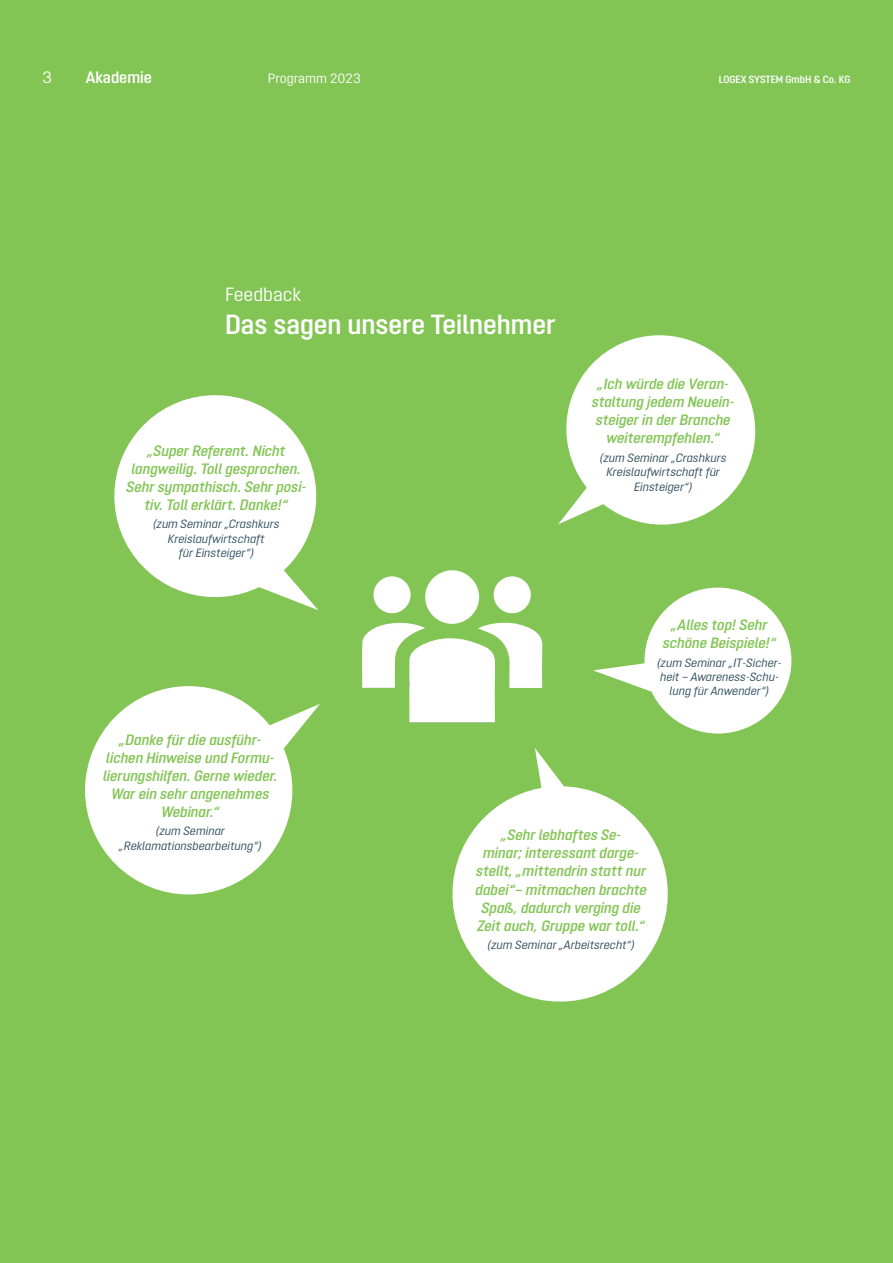
<style>
.page{position:relative;width:893px;height:1263px;background:#83c555}
.page>*{position:absolute;margin:0;border:0;box-sizing:border-box;transform-origin:0 0}
.t1{font:600 27.6px "Opinion Pro";color:#fff}
.t2{font:19.2px "Opinion Pro";color:#fff}
.t3{font:600 16.5px "Opinion Pro";color:#fff}
.t4{font:16.5px "Opinion Pro";color:#fff}
.t5{font:italic 600 15px/18px "Opinion Pro";color:#83c555;text-align:center}
.t6{font:13.5px "Opinion Pro";color:#fff}
.t7{font:italic 12px/14.4px "Opinion Pro";color:#294a59;text-align:center}
.t8{font:600 10.5px "Opinion Pro";color:#fff}
</style>
<div class="page">
<svg style="left:362px;top:570px;width:180px;height:152px"></svg>
<div style="left:494px;top:576px;width:37px;height:37px;background:#fff;border-radius:50%"></div>
<div style="left:373px;top:576px;width:38px;height:37px;background:#fff;border-radius:50%"></div>
<svg style="left:593px;top:663px;width:82px;height:57px"></svg>
<div style="left:644px;top:588px;width:147px;height:145px;background:#fff;border-radius:50%"></div>
<svg style="left:558px;top:335px;width:198px;height:190px;fill:#fff"></svg>
<svg style="left:306px;top:704px;width:14px;height:17px"></svg>
<svg style="left:85px;top:686px;width:221px;height:209px;fill:#fff"></svg>
<svg style="left:114px;top:395px;width:203px;height:214px;fill:#fff"></svg>
<svg style="left:535px;top:748px;width:19px;height:25px"></svg>
<svg style="left:452px;top:773px;width:216px;height:229px;fill:#fff"></svg>
<p class="t4" style="left:43px;top:68px;width:11px">3</p>
<p class="t3" style="left:86px;top:68px;width:68px">Akademie</p>
<p class="t6" style="left:268px;top:71px;width:94px">Programm 2023</p>
<p class="t8" style="left:719px;top:74px;width:133px">LOGEX SYSTEM GmbH &amp; Co. KG</p>
<p class="t2" style="left:225px;top:284px;width:78px">Feedback</p>
<h1 class="t1" style="left:225px;top:308px;width:332px">Das sagen unsere Teilnehmer</h1>
<p class="t5" style="left:126px;top:441px;width:182px">„Super Referent. Nicht langweilig. Toll gesprochen.<br>Sehr sympathisch. Sehr posi&shy;tiv. Toll erklärt. Danke!“</p>
<p class="t7" style="left:153px;top:517px;width:128px">(zum Seminar „Crashkurs<br>Kreislaufwirtschaft<br>für Einsteiger“)</p>
<p class="t5" style="left:592px;top:375px;width:144px">„Ich würde die Veran&shy;staltung jedem Neuein&shy;steiger in der Branche weiterempfehlen.“</p>
<p class="t7" style="left:600px;top:450px;width:128px">(zum Seminar „Crashkurs<br>Kreislaufwirtschaft für<br>Einsteiger“)</p>
<p class="t5" style="left:663px;top:616px;width:115px">„Alles top! Sehr schöne Beispiele!“</p>
<p class="t7" style="left:657px;top:655px;width:126px">(zum Seminar „IT-Sicher&shy;heit – Awareness-Schu&shy;lung für Anwender“)</p>
<p class="t5" style="left:103px;top:730px;width:176px">„Danke für die ausführ&shy;lichen Hinweise und Formu&shy;lierungshilfen. Gerne wieder.<br>War ein sehr angenehmes<br>Webinar.“</p>
<p class="t7" style="left:119px;top:824px;width:144px">(zum Seminar „Reklamationsbearbeitung“)</p>
<p class="t5" style="left:475px;top:826px;width:173px">„Sehr lebhaftes Se-<br>minar; interessant darge&shy;stellt, „mittendrin statt nur dabei“– mitmachen brachte<br>Spaß, dadurch verging die<br>Zeit auch, Gruppe war toll.“</p>
<p class="t7" style="left:488px;top:938px;width:149px">(zum Seminar „Arbeitsrecht“)</p>
</div>
